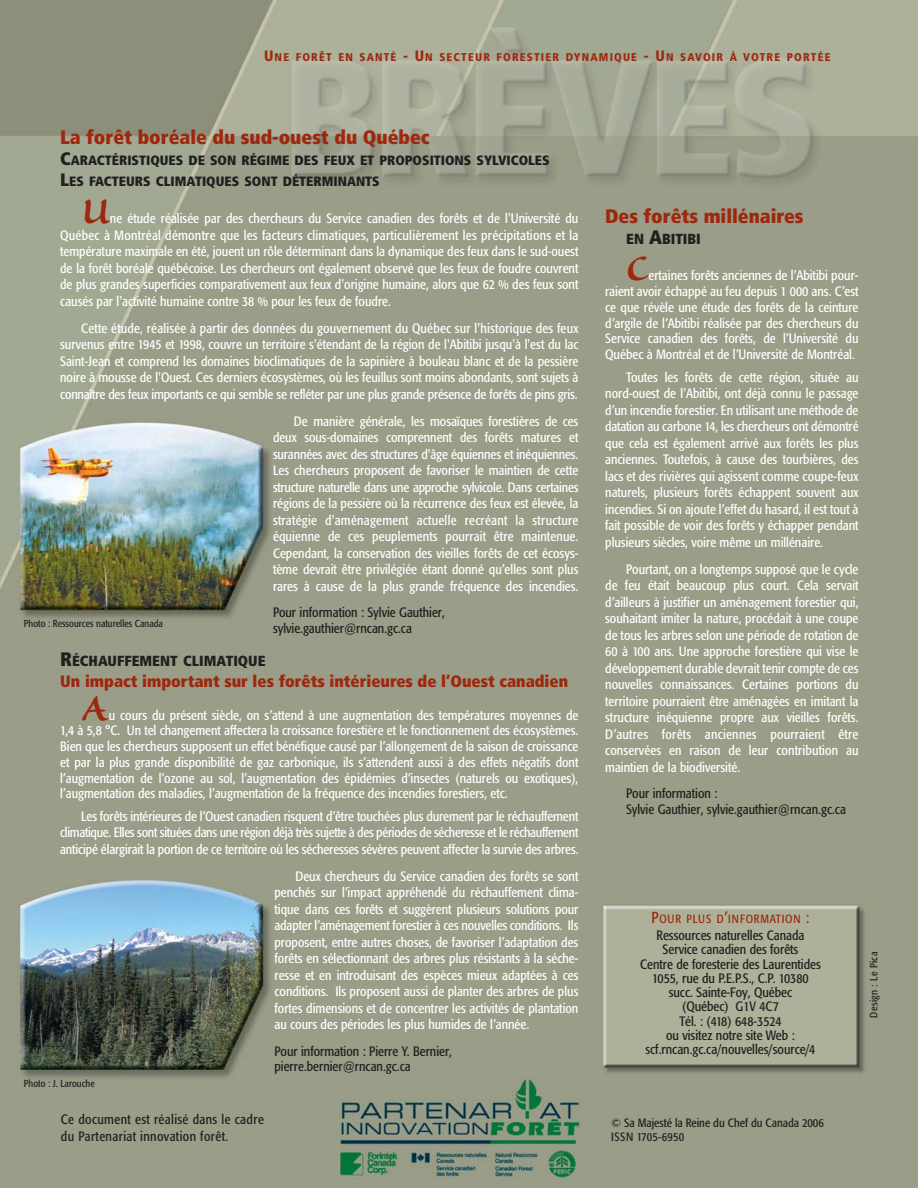
<style>
.page{position:relative;width:918px;height:1188px;background:#fff}
.page>*{position:absolute;margin:0;border:0;box-sizing:border-box;transform-origin:0 0}
.t1{font:600 45px "Sanvito";color:#9e270e}
.t2{font:900 condensed 19.5px "Frutiger";color:#9e270e}
.t3{font:900 condensed 16.5px "Frutiger";color:#9e270e}
.t4{font:900 condensed 14.7px "Frutiger";color:#231f20}
.t5{font:condensed 13.5px/16.5px "Formata";color:#fff;text-align:justify}
.t6{font:condensed 13.5px/14.2px "Formata";color:#231f20}
.t7{font:900 condensed 13.5px/21px "Frutiger";color:#231f20}
.t8{font:condensed 13.5px/16.5px "Formata";letter-spacing:.025em;color:#231f20}
.t9{font:condensed 12px/13.5px "Formata";color:#231f20}
.t10{font:condensed 11.85px "Formata";letter-spacing:.06em;color:#9e270e}
.t11{font:900 condensed 11.25px "Frutiger";letter-spacing:.105em;color:#9e270e}
.t12{font:condensed 10.5px "Formata";letter-spacing:.03em;color:#231f20}
.t13{font:condensed 10.05px "Formata";color:#231f20}
.s1{font-size:15px}
.s2{font-size:18px}
.s3{font-size:19.5px}
.s4{font-size:15.75px}
</style>
<div class="page">
<img style="left:0;top:0;width:918px;height:1188px">
<p class="t11" style="left:264px;top:53px;width:568px"><span class="s1">U</span>NE FORÊT EN SANTÉ <span class="s1">- U</span>N SECTEUR FORESTIER DYNAMIQUE <span class="s1">- U</span>N SAVOIR À VOTRE PORTÉE</p>
<h2 class="t2" style="left:60px;top:129px;width:371px">La forêt boréale du sud-ouest du Québec</h2>
<p class="t7" style="left:60px;top:151px;width:491px"><span class="s2">C</span>ARACTÉRISTIQUES DE SON RÉGIME DES FEUX ET PROPOSITIONS SYLVICOLES<br><span class="s2">L</span>ES FACTEURS CLIMATIQUES SONT DÉTERMINANTS</p>
<h1 class="t1" style="left:81px;top:193px;width:31px">U</h1>
<p class="t5" style="left:60px;top:211px;width:520px;text-indent:50px">ne étude réalisée par des chercheurs du Service canadien des forêts et de l'Université du Québec à Montréal démontre que les facteurs climatiques, particulièrement les précipitations et la température maximale en été, jouent un rôle déterminant dans la dynamique des feux dans le sud-ouest de la forêt boréale québécoise. Les chercheurs ont également observé que les feux de foudre couvrent de plus grandes superficies comparativement aux feux d'origine humaine, alors que 62 % des feux sont causés par l'activité humaine contre 38 % pour les feux de foudre.</p>
<p class="t5" style="left:60px;top:321px;width:520px;text-indent:21px">Cette étude, réalisée à partir des données du gouvernement du Québec sur l'historique des feux survenus entre 1945 et 1998, couvre un territoire s'étendant de la région de l'Abitibi jusqu'à l'est du lac Saint-Jean et comprend les domaines bioclimatiques de la sapinière à bouleau blanc et de la pessière noire à mousse de l'Ouest. Ces derniers écosystèmes, où les feuillus sont moins abondants, sont sujets à connaître des feux importants ce qui semble se refléter par une plus grande présence de forêts de pins gris.</p>
<p class="t5" style="left:273px;top:414px;width:307px;text-indent:21px">De manière générale, les mosaïques forestières de ces deux sous-domaines comprennent des forêts matures et surannées avec des structures d'âge équiennes et inéquiennes.<br>Les chercheurs proposent de favoriser le maintien de cette structure naturelle dans une approche sylvicole. Dans certaines régions de la pessière où la récurrence des feux est élevée, la stratégie d'aménagement actuelle recréant la structure équienne de ces peuplements pourrait être maintenue.<br>Cependant, la conservation des vieilles forêts de cet écosys&shy;tème devrait être privilégiée étant donné qu’elles sont plus rares à cause de la plus grande fréquence des incendies.</p>
<p class="t6" style="left:273px;top:605px;width:173px;line-height:15.8px">Pour information : Sylvie Gauthier, sylvie.gauthier@rncan.gc.ca</p>
<p class="t4" style="left:60px;top:655px;width:207px"><span class="s3">R</span>ÉCHAUFFEMENT CLIMATIQUE</p>
<p class="t3" style="left:60px;top:674px;width:510px">Un impact important sur les forêts intérieures de l’Ouest canadien</p>
<h1 class="t1" style="left:81px;top:690px;width:29px">A</h1>
<p class="t13" style="left:24px;top:619px;width:140px">Photo : Ressources naturelles Canada</p>
<p class="t5" style="left:60px;top:708px;width:520px;line-height:15.8px;text-indent:49px">u cours du présent siècle, on s’attend à une augmentation des températures moyennes de 1,4 à 5,8 °C. Un tel changement affectera la croissance forestière et le fonctionnement des écosystèmes.<br>Bien que les chercheurs supposent un effet bénéfique causé par l’allongement de la saison de croissance et par la plus grande disponibilité de gaz carbonique, ils s’attendent aussi à des effets négatifs dont l’augmentation de l’ozone au sol, l’augmentation des épidémies d’insectes (naturels ou exotiques), l’augmentation des maladies, l’augmentation de la fréquence des incendies forestiers, etc.</p>
<p class="t5" style="left:60px;top:809px;width:520px;text-indent:21px">Les forêts intérieures de l’Ouest canadien risquent d’être touchées plus durement par le réchauffement climatique. Elles sont situées dans une région déjà très sujette à des périodes de sécheresse et le réchauffement anticipé élargirait la portion de ce territoire où les sécheresses sévères peuvent affecter la survie des arbres.</p>
<p class="t5" style="left:274px;top:869px;width:305px;text-indent:21px">Deux chercheurs du Service canadien des forêts se sont penchés sur l’impact appréhendé du réchauffement clima&shy;tique dans ces forêts et suggèrent plusieurs solutions pour adapter l’aménagement forestier à ces nouvelles conditions. Ils proposent, entre autres choses, de favoriser l’adaptation des forêts en sélectionnant des arbres plus résistants à la séche&shy;resse et en introduisant des espèces mieux adaptées à ces conditions. Ils proposent aussi de planter des arbres de plus fortes dimensions et de concentrer les activités de plantation au cours des périodes les plus humides de l’année.</p>
<p class="t6" style="left:274px;top:1044px;width:179px;line-height:15.8px">Pour information : Pierre Y. Bernier, pierre.bernier@rncan.gc.ca</p>
<p class="t13" style="left:24px;top:1079px;width:72px">Photo : J. Larouche</p>
<p class="t8" style="left:61px;top:1112px;width:205px">Ce document est réalisé dans le cadre du Partenariat innovation forêt.</p>
<h2 class="t2" style="left:605px;top:208px;width:200px">Des forêts millénaires</h2>
<p class="t4" style="left:626px;top:233px;width:76px">EN <span class="s3">A</span>BITIBI</p>
<h1 class="t1" style="left:626px;top:251px;width:24px">C</h1>
<p class="t5" style="left:605px;top:269px;width:255px;line-height:15.8px;text-indent:43px">ertaines forêts anciennes de l’Abitibi pour&shy;raient avoir échappé au feu depuis 1 000 ans. C’est ce que révèle une étude des forêts de la ceinture d’argile de l’Abitibi réalisée par des chercheurs du Service canadien des forêts, de l’Université du Québec à Montréal et de l’Université de Montréal.</p>
<p class="t5" style="left:605px;top:370px;width:255px;text-indent:21px">Toutes les forêts de cette région, située au nord-ouest de l’Abitibi, ont déjà connu le passage d’un incendie forestier. En utilisant une méthode de datation au carbone 14, les chercheurs ont démontré que cela est également arrivé aux forêts les plus anciennes. Toutefois, à cause des tourbières, des lacs et des rivières qui agissent comme coupe-feux naturels, plusieurs forêts échappent souvent aux incendies. Si on ajoute l’effet du hasard, il est tout à fait possible de voir des forêts y échapper pendant plusieurs siècles, voire même un millénaire.</p>
<p class="t5" style="left:605px;top:562px;width:255px;text-indent:21px">Pourtant, on a longtemps supposé que le cycle de feu était beaucoup plus court. Cela servait d’ailleurs à justifier un aménagement forestier qui, souhaitant imiter la nature, procédait à une coupe de tous les arbres selon une période de rotation de 60 à 100 ans. Une approche forestière qui vise le développement durable devrait tenir compte de ces nouvelles connaissances. Certaines portions du territoire pourraient être aménagées en imitant la structure inéquienne propre aux vieilles forêts.<br>D’autres forêts anciennes pourraient être conservées en raison de leur contribution au maintien de la biodiversité.</p>
<p class="t6" style="left:626px;top:786px;width:221px;line-height:15.8px">Pour information :<br>Sylvie Gauthier, sylvie.gauthier@rncan.gc.ca</p>
<p class="t10" style="left:652px;top:914px;width:159px"><span class="s4">P</span>OUR PLUS D<span class="s4">’</span>INFORMATION <span class="s4">:</span></p>
<p class="t6" style="left:640px;top:929px;width:182px;text-align:center">Ressources naturelles Canada<br>Service canadien des forêts<br>Centre de foresterie des Laurentides<br>1055, rue du P.E.P.S., C.P. 10380 succ. Sainte-Foy, Québec<br>(Québec) G1V 4C7<br>Tél. : (418) 648-3524<br>ou visitez notre site Web : scf.rncan.gc.ca/nouvelles/source/4</p>
<p class="t9" style="left:611px;top:1117px;width:214px">© Sa Majesté la Reine du Chef du Canada 2006<br>ISSN 1705-6950</p>
<p class="t12" style="left:870px;top:1018px;width:68px;rotate:-90deg">Design : Le Pica</p>
</div>
